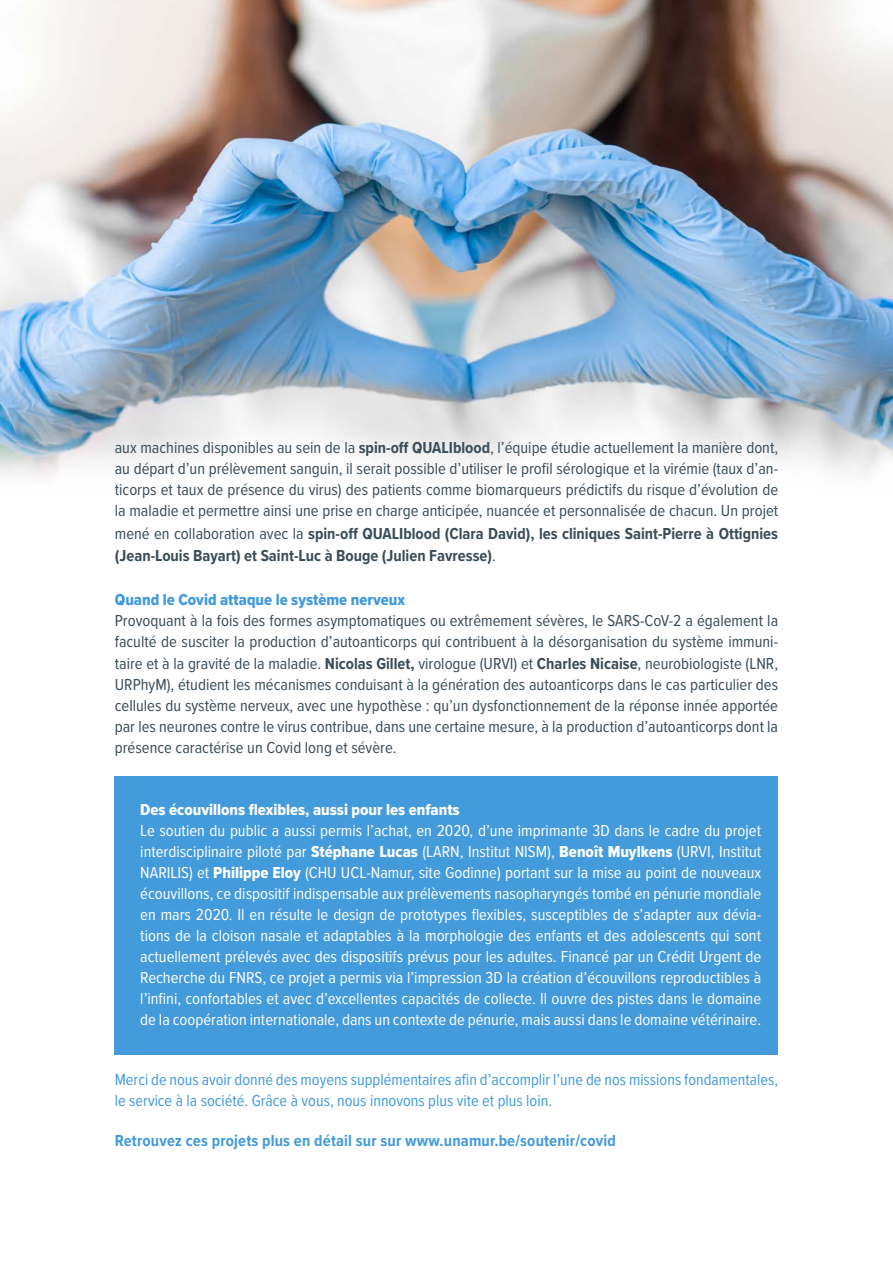
<style>
.page{position:relative;width:893px;height:1263px;background:#fff}
.page>*{position:absolute;margin:0;border:0;box-sizing:border-box;transform-origin:0 0}
.t1{font:16.5px/21px "Proxima Nova Cond";color:#384d59;text-align:justify}
.t2{font:16.5px/21px "Proxima Nova Cond";color:#fff;text-align:justify}
.t3{font:16.5px/21px "Proxima Nova Cond";color:#439bdb}
.t4{font:700 16.5px/22.5px "Proxima Nova Cond";color:#384d59}
.t5{font:700 16.5px "Proxima Nova Cond";letter-spacing:.01em;color:#439bdb}
.t6{font:16.5px "Proxima Nova Cond Extrabld";color:#fff}
.t7{font:16.5px "Proxima Nova Cond Extrabld";color:#439bdb}
.s1{font-weight:700}
.s2{font-weight:400}
.s3{font-family:"Proxima Nova Cond Extrabld"}
</style>
<div class="page">
<div style="left:115px;top:776px;width:663px;height:278px;background:#439bdb"></div>
<img style="left:0;top:0;width:893px;height:476px">
<p class="t1" style="left:115px;top:436px;width:665px">aux machines disponibles au sein de la <span class="s1">spin-off QUALIblood</span>, l’équipe étudie actuellement la manière dont, au départ d’un prélèvement sanguin, il serait possible d’utiliser le profil sérologique et la virémie (taux d’an&shy;ticorps et taux de présence du virus) des patients comme biomarqueurs prédictifs du risque d’évolution de la maladie et permettre ainsi une prise en charge anticipée, nuancée et personnalisée de chacun. Un projet</p>
<p class="t4" style="left:115px;top:522px;width:665px"><span class="s2">mené en collaboration avec la</span> spin-off QUALIblood (Clara David), les cliniques Saint-Pierre à Ottignies (Jean-Louis Bayart) et Saint-Luc à Bouge (Julien Favresse)<span class="s2">.</span></p>
<p class="t7" style="left:115px;top:590px;width:292px">Quand le Covid attaque le système nerveux</p>
<p class="t1" style="left:115px;top:609px;width:665px">Provoquant à la fois des formes asymptomatiques ou extrêmement sévères, le SARS-CoV-2 a également la faculté de susciter la production d’autoanticorps qui contribuent à la désorganisation du système immuni-</p>
<p class="t1" style="left:115px;top:652px;width:665px">taire et à la gravité de la maladie. <span class="s1">Nicolas Gillet,</span> virologue (URVI) et <span class="s1">Charles Nicaise</span>, neurobiologiste (LNR, URPhyM), étudient les mécanismes conduisant à la génération des autoanticorps dans le cas particulier des cellules du système nerveux, avec une hypothèse : qu’un dysfonctionnement de la réponse innée apportée par les neurones contre le virus contribue, dans une certaine mesure, à la production d’autoanticorps dont la présence caractérise un Covid long et sévère.</p>
<p class="t6" style="left:140px;top:800px;width:321px">Des écouvillons flexibles, aussi pour les enfants</p>
<p class="t2" style="left:140px;top:819px;width:622px">Le soutien du public a aussi permis l’achat, en 2020, d’une imprimante 3D dans le cadre du projet interdisciplinaire piloté par <span class="s3">Stéphane Lucas</span> (LARN, Institut NISM), <span class="s3">Benoît Muylkens</span> (URVI, Institut NARILIS) et <span class="s3">Philippe Eloy</span> (CHU UCL-Namur, site Godinne) portant sur la mise au point de nouveaux écouvillons, ce dispositif indispensable aux prélèvements nasopharyngés tombé en pénurie mondiale en mars 2020. Il en résulte le design de prototypes flexibles, susceptibles de s’adapter aux dévia&shy;tions de la cloison nasale et adaptables à la morphologie des enfants et des adolescents qui sont actuellement prélevés avec des dispositifs prévus pour les adultes. Financé par un Crédit Urgent de Recherche du FNRS, ce projet a permis via l’impression 3D la création d’écouvillons reproductibles à l’infini, confortables et avec d’excellentes capacités de collecte. Il ouvre des pistes dans le domaine de la coopération internationale, dans un contexte de pénurie, mais aussi dans le domaine vétérinaire.</p>
<p class="t3" style="left:115px;top:1068px;width:665px">Merci de nous avoir donné des moyens supplémentaires afin d’accomplir l’une de nos missions fondamentales, le service à la société. Grâce à vous, nous innovons plus vite et plus loin.</p>
<p class="t5" style="left:115px;top:1128px;width:502px">Retrouvez ces projets plus en détail sur sur www.unamur.be/soutenir/covid</p>
</div>
